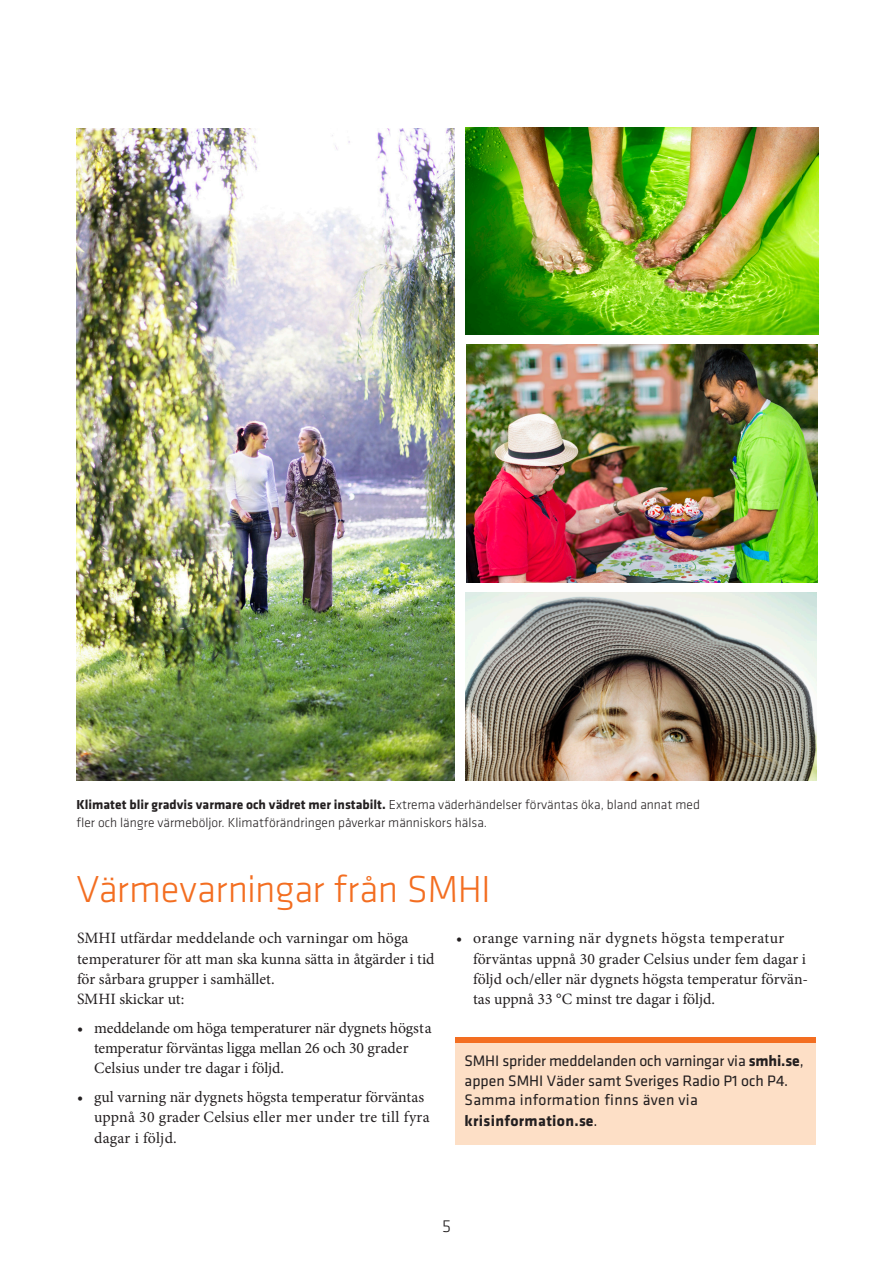
<style>
.page{position:relative;width:893px;height:1263px;background:#fff}
.page>*{position:absolute;margin:0;border:0;box-sizing:border-box;transform-origin:0 0}
.Rubrik_sid_3{font:300 39px "Klavika";letter-spacing:-.015em;color:#f36e21}
.t1{font:300 18px "Klavika";color:#231f20}
.Bröd_1{font:15.75px/20.2px "Minion Pro";color:#231f20}
.Faktaruta{font:15.75px/19.8px "Klavika";color:#231f20}
.Bildtext{font:300 13.5px/18px "Klavika";color:#231f20}
.s1{font-weight:700}
</style>
<div class="page">
<div style="left:455px;top:1043px;width:361px;height:101px;background:#fddfc6"></div>
<div style="left:455px;top:1037px;width:361px;height:6px;background:#f36e21"></div>
<img style="left:77px;top:128px;width:378px;height:652px">
<img style="left:466px;top:592px;width:350px;height:188px">
<img style="left:466px;top:345px;width:351px;height:238px">
<img style="left:466px;top:128px;width:352px;height:206px">
<p class="Bildtext" style="left:77px;top:795px;width:625px"><span class="s1">Klimatet blir gradvis varmare och vädret mer instabilt.</span> Extrema väderhändelser förväntas öka, bland annat med fler och längre värmeböljor. Klimatförändringen påverkar människors hälsa.</p>
<h1 class="Rubrik_sid_3" style="left:77px;top:865px;width:416px">Värmevarningar från SMHI</h1>
<p class="Bröd_1" style="left:77px;top:928px;width:359px">SMHI utfärdar meddelande och varningar om höga temperaturer för att man ska kunna sätta in åtgärder i tid för sårbara grupper i samhället.<br>SMHI skickar ut:</p>
<p class="Bröd_1" style="left:94px;top:1018px;width:339px;text-indent:-17px">• meddelande om höga temperaturer när dygnets högsta temperatur förväntas ligga mellan 26 och 30 grader<br>Celsius under tre dagar i följd.</p>
<p class="Bröd_1" style="left:94px;top:1087px;width:337px;text-indent:-17px">• gul varning när dygnets högsta temperatur förväntas uppnå 30 grader Celsius eller mer under tre till fyra dagar i följd.</p>
<p class="Bröd_1" style="left:473px;top:928px;width:337px;text-indent:-17px">• orange varning när dygnets högsta temperatur förväntas uppnå 30 grader Celsius under fem dagar i följd och/eller när dygnets högsta temperatur förvän&shy;tas uppnå 33 °C minst tre dagar i följd.</p>
<p class="Faktaruta" style="left:465px;top:1050px;width:341px">SMHI sprider meddelanden och varningar via <span class="s1">smhi.se</span>, appen SMHI Väder samt Sveriges Radio P1 och P4.<br>Samma information finns även via <span class="s1">krisinformation.se</span>.</p>
<p class="t1" style="left:442px;top:1215px;width:10px">5</p>
</div>
